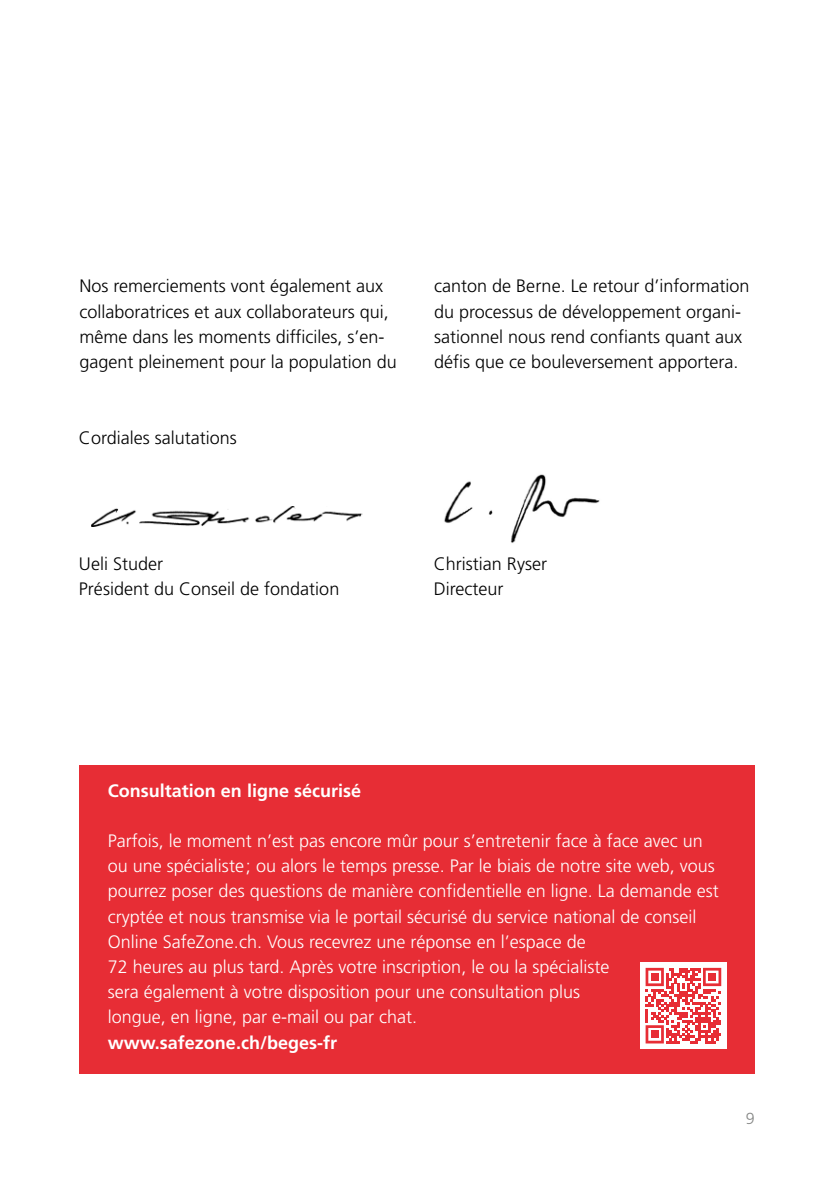
<style>
.page{position:relative;width:840px;height:1191px;background:#fff}
.page>*{position:absolute;margin:0;border:0;box-sizing:border-box;transform-origin:0 0}
.t1{font:300 18px/25.2px "Frutiger";color:#fff}
.t2{font:300 18px/25.2px "Frutiger";color:#000}
.t3{font:700 18px "Frutiger";color:#fff}
.t4{font:300 16px "Frutiger";color:#868786}
</style>
<div class="page">
<div style="left:79px;top:766px;width:675px;height:308px;background:#e72d35"></div>
<img style="left:91px;top:506px;width:271px;height:21px">
<img style="left:444px;top:474px;width:156px;height:69px">
<div style="left:640px;top:962px;width:86px;height:86px;background:#fff"></div>
<svg style="left:645px;top:968px;width:75px;height:75px"></svg>
<div style="left:650px;top:973px;width:8px;height:8px;background:#e72d35"></div>
<div style="left:707px;top:973px;width:8px;height:8px;background:#e72d35"></div>
<div style="left:650px;top:1030px;width:8px;height:8px;background:#e72d35"></div>
<p class="t2" style="left:79px;top:273px;width:319px">Nos remerciements vont également aux collaboratrices et aux collaborateurs qui, même dans les moments difficiles, s’en&shy;gagent pleinement pour la population du</p>
<p class="t2" style="left:434px;top:273px;width:317px">canton de Berne. Le retour d’information du processus de développement organi&shy;sationnel nous rend confiants quant aux défis que ce bouleversement apportera.</p>
<p class="t2" style="left:79px;top:425px;width:159px">Cordiales salutations</p>
<p class="t2" style="left:79px;top:551px;width:262px">Ueli Studer<br>Président du Conseil de fondation</p>
<p class="t2" style="left:433px;top:551px;width:115px">Christian Ryser<br>Directeur</p>
<p class="t3" style="left:108px;top:779px;width:255px">Consultation en ligne sécurisé</p>
<p class="t1" style="left:108px;top:828px;width:612px">Parfois, le moment n’est pas encore mûr pour s’entretenir face à face avec un ou une spécialiste; ou alors le temps presse. Par le biais de notre site web, vous pourrez poser des questions de manière confidentielle en ligne. La demande est cryptée et nous transmise via le portail sécurisé du service national de conseil Online SafeZone.ch. Vous recevrez une réponse en l’espace de<br>72 heures au plus tard. Après votre inscription, le ou la spécialiste<br>sera également à votre disposition pour une consultation plus<br>longue, en ligne, par e-mail ou par chat.</p>
<p class="t3" style="left:108px;top:1031px;width:231px">www.safezone.ch/beges-fr</p>
<p class="t4" style="left:745px;top:1109px;width:10px">9</p>
</div>
